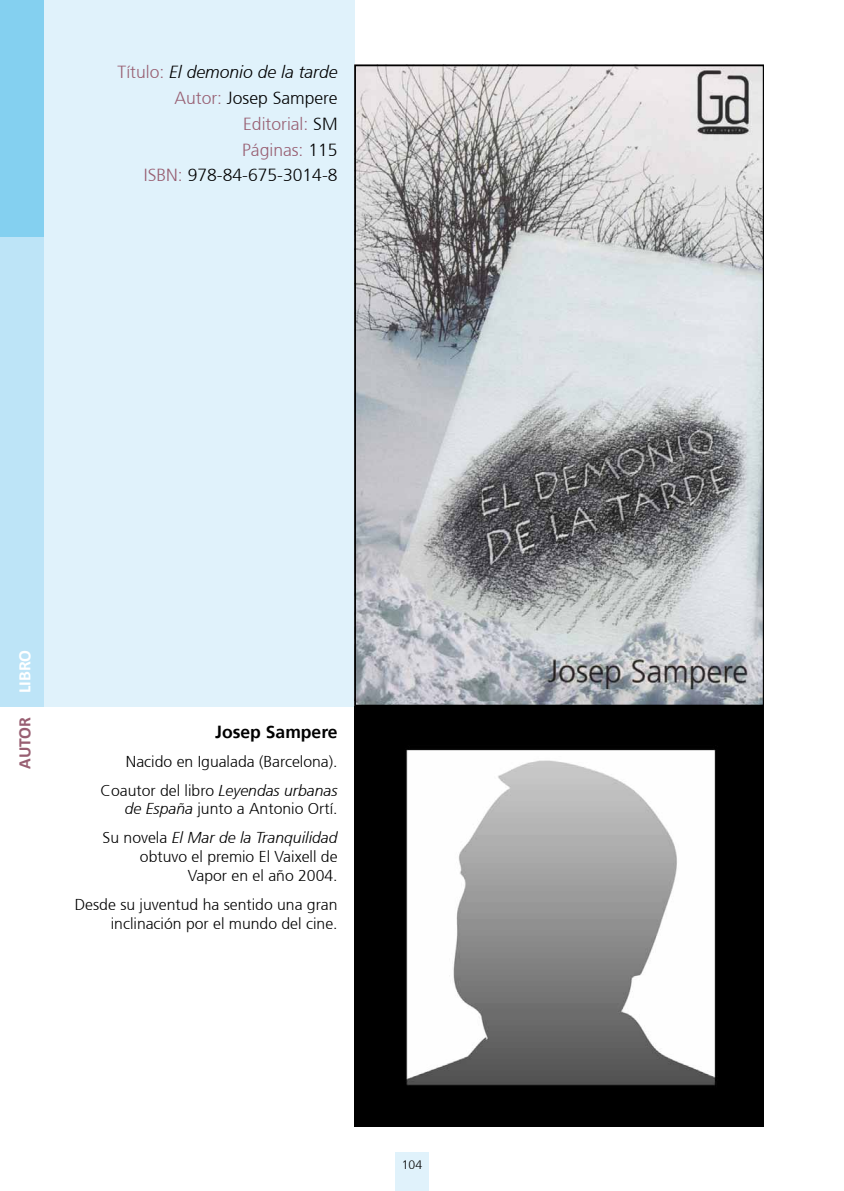
<style>
.page{position:relative;width:844px;height:1191px;background:#fff}
.page>*{position:absolute;margin:0;border:0;box-sizing:border-box;transform-origin:0 0}
.t1{font:300 17.5px/25.9px "Frutiger 45";color:#000;text-align:right}
.t2{font:italic 300 17.5px "Frutiger 46";color:#000}
.t3{font:700 17.5px "Frutiger 65";color:#000}
.t4{font:700 17.5px "Calibri";letter-spacing:-.01em;color:#985f72}
.t5{font:700 17.5px "Calibri";color:#fff}
.t6{font:300 15.75px/18.9px "Frutiger 45";color:#000;text-align:right}
.t7{font:italic 300 15.75px "Frutiger 46";color:#000}
.t8{font:300 12.25px "Frutiger 45";color:#000}
.s1{font-family:"Frutiger 45";font-style:normal;color:#985f72}
.s2{color:#985f72}
.s3{font-family:"Frutiger 46";font-style:italic}
.s4{font-family:"Frutiger 45";font-style:normal}
</style>
<div class="page">
<div style="left:0;top:0;width:354px;height:706px;background:#e0f2fb"></div>
<div style="left:0;top:0;width:43px;height:706px;background:#bde4f7"></div>
<div style="left:0;top:0;width:43px;height:236px;background:#84d0f0"></div>
<div style="left:395px;top:1152px;width:33px;height:39px;background:#e0f2fb"></div>
<img style="left:354px;top:67px;width:410px;height:1059px">
<div style="left:354px;top:64px;width:410px;height:642px;border:2px solid #000"></div>
<p class="t2" style="left:118px;top:62px;width:221px"><span class="s1">Título:</span> El demonio de la tarde</p>
<p class="t1" style="left:144px;top:85px;width:195px"><span class="s2">Autor:</span> Josep Sampere<br><span class="s2">Editorial:</span> SM<br><span class="s2">Páginas:</span> 115<br><span class="s2">ISBN:</span> 978-84-675-3014-8</p>
<p class="t5" style="left:13px;top:693px;width:45px;rotate:-90deg">LIBRO</p>
<p class="t4" style="left:13px;top:768px;width:53px;rotate:-90deg">AUTOR</p>
<p class="t3" style="left:215px;top:721px;width:124px">Josep Sampere</p>
<p class="t6" style="left:100px;top:747px;width:238px;line-height:28.9px">Nacido en Igualada (Barcelona).<br>Coautor del libro <span class="s3">Leyendas urbanas</span></p>
<p class="t6" style="left:125px;top:800px;width:214px"><span class="s3">de España</span> junto a Antonio Ortí.</p>
<p class="t7" style="left:102px;top:829px;width:236px"><span class="s4">Su novela</span> El Mar de la Tranquilidad</p>
<p class="t6" style="left:140px;top:847px;width:199px">obtuvo el premio El Vaixell de<br>Vapor en el año 2004.</p>
<p class="t6" style="left:75px;top:895px;width:264px">Desde su juventud ha sentido una gran inclinación por el mundo del cine.</p>
<p class="t8" style="left:402px;top:1157px;width:22px">104</p>
</div>
